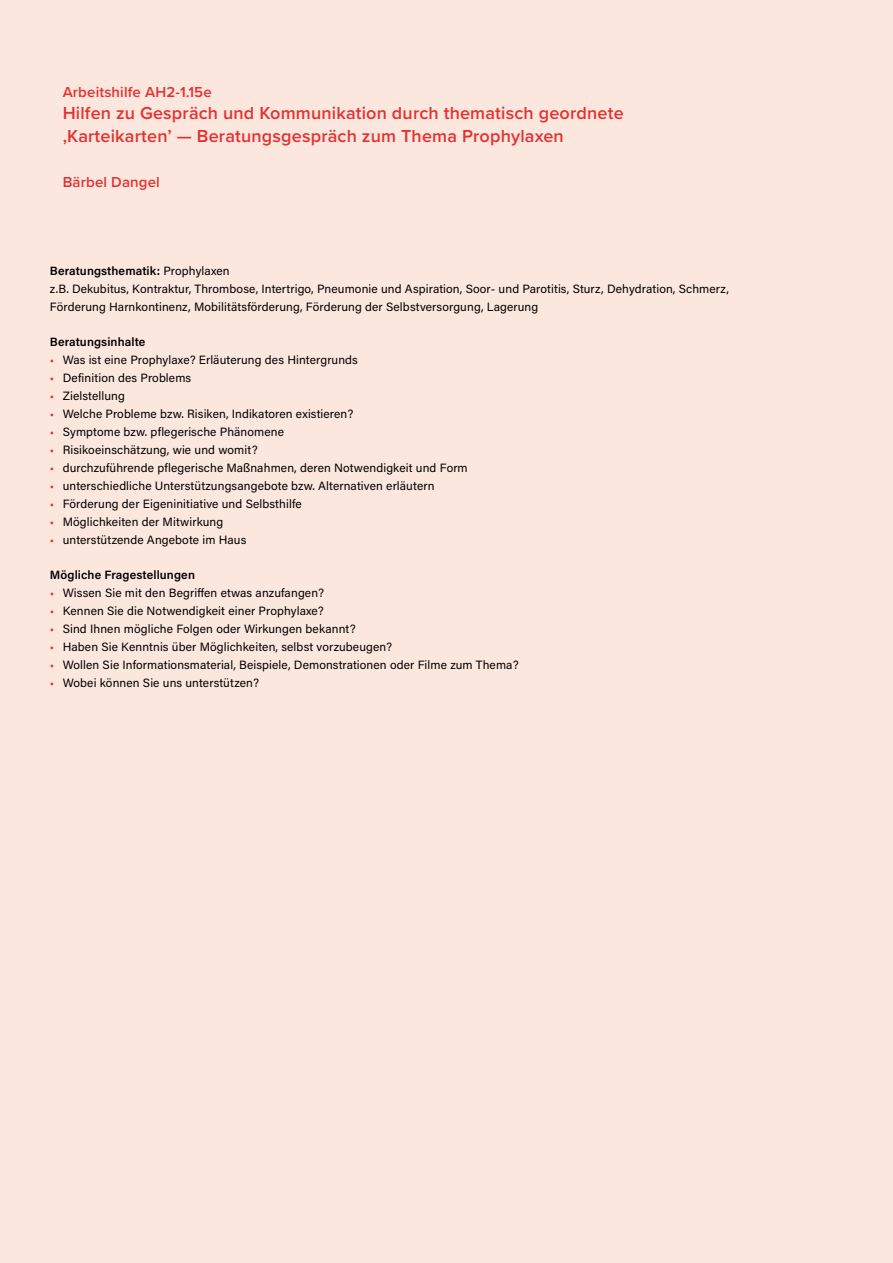
<style>
.page{position:relative;width:893px;height:1263px;background:#fce7df}
.page>*{position:absolute;margin:0;border:0;box-sizing:border-box;transform-origin:0 0}
.t1{font:600 18px/22.5px "Proxima Nova";letter-spacing:.01em;color:#e33231}
.t2{font:600 15px "Proxima Nova";letter-spacing:.01em;color:#e33231}
.t3{font:12px/18px "Acumin Pro";letter-spacing:.01em;color:#000}
.t4{font:600 12px "Acumin Pro";letter-spacing:.01em;color:#000}
.s1{font-weight:600}
.s2{color:#e33231}
</style>
<div class="page">
<p class="t2" style="left:63px;top:81px;width:151px">Arbeitshilfe AH2-1.15e</p>
<h1 class="t1" style="left:63px;top:102px;width:562px">Hilfen zu Gespräch und Kommunikation durch thematisch geordnete ‚Karteikarten’ — Beratungsgespräch zum Thema Prophylaxen</h1>
<p class="t2" style="left:63px;top:171px;width:99px">Bärbel Dangel</p>
<p class="t3" style="left:50px;top:262px;width:681px"><span class="s1">Beratungsthematik:</span> Prophylaxen<br>z.B. Dekubitus, Kontraktur, Thrombose, Intertrigo, Pneumonie und Aspiration, Soor- und Parotitis, Sturz, Dehydration, Schmerz,<br>Förderung Harnkontinenz, Mobilitätsförderung, Förderung der Selbstversorgung, Lagerung</p>
<p class="t4" style="left:50px;top:333px;width:97px">Beratungsinhalte</p>
<p class="t3" style="left:50px;top:350px;width:309px"><span class="s2">•</span> Was ist eine Prophylaxe? Erläuterung des Hintergrunds</p>
<p class="t3" style="left:50px;top:368px;width:143px"><span class="s2">•</span> Definition des Problems</p>
<p class="t3" style="left:50px;top:386px;width:76px"><span class="s2">•</span> Zielstellung</p>
<p class="t3" style="left:50px;top:404px;width:305px"><span class="s2">•</span> Welche Probleme bzw. Risiken, Indikatoren existieren?</p>
<p class="t3" style="left:50px;top:422px;width:236px"><span class="s2">•</span> Symptome bzw. pflegerische Phänomene</p>
<p class="t3" style="left:50px;top:440px;width:209px"><span class="s2">•</span> Risikoeinschätzung, wie und womit?</p>
<p class="t3" style="left:50px;top:458px;width:419px"><span class="s2">•</span> durchzuführende pflegerische Maßnahmen, deren Notwendigkeit und Form</p>
<p class="t3" style="left:50px;top:476px;width:386px"><span class="s2">•</span> unterschiedliche Unterstützungsangebote bzw. Alternativen erläutern</p>
<p class="t3" style="left:50px;top:494px;width:253px"><span class="s2">•</span> Förderung der Eigeninitiative und Selbsthilfe</p>
<p class="t3" style="left:50px;top:512px;width:175px"><span class="s2">•</span> Möglichkeiten der Mitwirkung</p>
<p class="t3" style="left:50px;top:530px;width:198px"><span class="s2">•</span> unterstützende Angebote im Haus</p>
<p class="t4" style="left:50px;top:566px;width:147px">Mögliche Fragestellungen</p>
<p class="t3" style="left:50px;top:583px;width:276px"><span class="s2">•</span> Wissen Sie mit den Begriffen etwas anzufangen?</p>
<p class="t3" style="left:50px;top:601px;width:275px"><span class="s2">•</span> Kennen Sie die Notwendigkeit einer Prophylaxe?</p>
<p class="t3" style="left:50px;top:619px;width:307px"><span class="s2">•</span> Sind Ihnen mögliche Folgen oder Wirkungen bekannt?</p>
<p class="t3" style="left:50px;top:637px;width:344px"><span class="s2">•</span> Haben Sie Kenntnis über Möglichkeiten, selbst vorzubeugen?</p>
<p class="t3" style="left:50px;top:655px;width:470px"><span class="s2">•</span> Wollen Sie Informationsmaterial, Beispiele, Demonstrationen oder Filme zum Thema?</p>
<p class="t3" style="left:50px;top:673px;width:211px"><span class="s2">•</span> Wobei können Sie uns unterstützen?</p>
</div>
